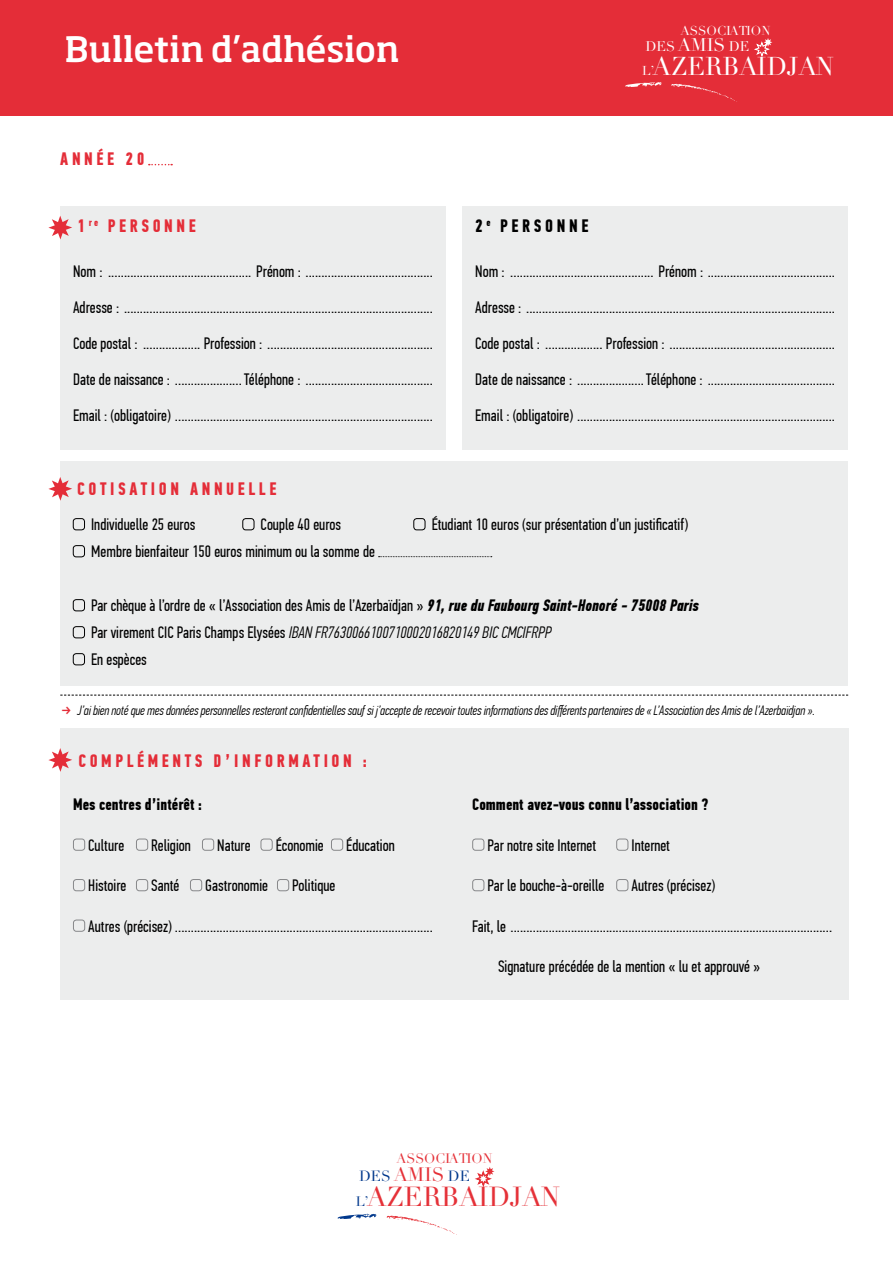
<style>
.page{position:relative;width:893px;height:1263px;background:#fff}
.page>*{position:absolute;margin:0;border:0;box-sizing:border-box;transform-origin:0 0}
.t1{font:500 34.5px "Soho Std";letter-spacing:-.005em;color:#fff}
.t2{font:26.85px "Didot";color:#e53138}
.t3{font:25.2px "Didot";color:#fff}
.t4{font:700 18px "PF Din Text Comp Pro";letter-spacing:.2em;color:#e42d38}
.t5{font:700 18px "PF Din Text Comp Pro";letter-spacing:.2em;color:#000}
.t6{font:16.5px/36px "PF Din Text Comp Pro";color:#000;text-align:justify}
.t7{font:700 16.5px "PF Din Text Comp Pro";color:#000}
.t8{font:14.55px "Didot";color:#00388c}
.t9{font:13.65px "Didot";color:#fff}
.t10{font:italic 300 13.5px "PF Din Text Comp Pro";letter-spacing:-.005em;color:#000}
.t11{font:13.5px "Didot";color:#e53138}
.t12{font:12.6px "Didot";color:#fff}
.s1{font-size:17.85px}
.s2{font-size:12.6px}
.s3{font-weight:700;font-style:italic}
.s4{font-weight:300;font-style:italic}
.s5{font-size:19.05px;color:#e53138}
.s6{font-size:13.5px;color:#00388c}
</style>
<div class="page">
<div style="left:60px;top:728px;width:789px;height:271px;background:#eceded"></div>
<div style="left:0;top:0;width:893px;height:116px;background:#e42d38"></div>
<svg style="left:475px;top:1167px;width:19px;height:21px"></svg>
<svg style="left:337px;top:1214px;width:120px;height:21px"></svg>
<svg style="left:754px;top:38px;width:18px;height:19px"></svg>
<svg style="left:625px;top:82px;width:37px;height:5px"></svg>
<svg style="left:671px;top:83px;width:66px;height:19px"></svg>
<div style="left:73px;top:839px;width:12px;height:12px;border:1px solid #87888a;border-radius:3px"></div>
<div style="left:136px;top:839px;width:12px;height:12px;border:1px solid #87888a;border-radius:3px"></div>
<div style="left:202px;top:839px;width:12px;height:12px;border:1px solid #87888a;border-radius:3px"></div>
<div style="left:261px;top:839px;width:12px;height:12px;border:1px solid #87888a;border-radius:3px"></div>
<div style="left:331px;top:839px;width:12px;height:12px;border:1px solid #87888a;border-radius:3px"></div>
<div style="left:73px;top:879px;width:12px;height:12px;border:1px solid #87888a;border-radius:3px"></div>
<div style="left:136px;top:879px;width:12px;height:12px;border:1px solid #87888a;border-radius:3px"></div>
<div style="left:190px;top:879px;width:12px;height:12px;border:1px solid #87888a;border-radius:3px"></div>
<div style="left:277px;top:879px;width:12px;height:12px;border:1px solid #87888a;border-radius:3px"></div>
<div style="left:73px;top:920px;width:12px;height:12px;border:1px solid #87888a;border-radius:3px"></div>
<div style="left:472px;top:839px;width:12px;height:12px;border:1px solid #87888a;border-radius:3px"></div>
<div style="left:616px;top:839px;width:12px;height:12px;border:1px solid #87888a;border-radius:3px"></div>
<div style="left:472px;top:879px;width:12px;height:12px;border:1px solid #87888a;border-radius:3px"></div>
<div style="left:616px;top:879px;width:12px;height:12px;border:1px solid #87888a;border-radius:3px"></div>
<div style="left:60px;top:206px;width:386px;height:243px;background:#eceded"></div>
<div style="left:462px;top:206px;width:386px;height:243px;background:#eceded"></div>
<div style="left:60px;top:461px;width:788px;height:224px;background:#eceded"></div>
<div style="left:73px;top:518px;width:12px;height:12px;border:1px solid #000;border-radius:3px"></div>
<div style="left:243px;top:518px;width:11px;height:12px;border:1px solid #000;border-radius:3px"></div>
<div style="left:414px;top:518px;width:11px;height:12px;border:1px solid #000;border-radius:3px"></div>
<div style="left:73px;top:545px;width:12px;height:12px;border:1px solid #000;border-radius:3px"></div>
<svg style="left:379px;top:556px;width:113px;height:1px"></svg>
<div style="left:73px;top:599px;width:12px;height:12px;border:1px solid #000;border-radius:3px"></div>
<div style="left:73px;top:626px;width:12px;height:12px;border:1px solid #000;border-radius:3px"></div>
<div style="left:73px;top:653px;width:12px;height:12px;border:1px solid #000;border-radius:3px"></div>
<svg style="left:149px;top:164px;width:23px;height:1px"></svg>
<svg style="left:48px;top:216px;width:24px;height:23px"></svg>
<svg style="left:48px;top:477px;width:24px;height:24px"></svg>
<svg style="left:48px;top:748px;width:24px;height:24px"></svg>
<svg style="left:60px;top:695px;width:788px;height:1px"></svg>
<h1 class="t1" style="left:65px;top:27px;width:336px">Bulletin d’adhésion</h1>
<p class="t4" style="left:60px;top:148px;width:86px">ANNÉE 20</p>
<p class="t4" style="left:77px;top:215px;width:120px">1 <sup>RE</sup> PERSONNE</p>
<p class="t6" style="left:73px;top:253px;width:361px">Nom : ............................................. Prénom : ........................................<br>Adresse : .................................................................................................<br>Code postal : .................. Profession : ....................................................<br>Date de naissance : .....................Téléphone : ........................................<br>Email : (obligatoire) .................................................................................</p>
<p class="t12" style="left:680px;top:23px;width:92px">ASSOCIATION</p>
<p class="t9" style="left:645px;top:38px;width:106px">DES <span class="s1">AMIS</span> DE</p>
<h3 class="t3" style="left:642px;top:51px;width:193px"><span class="s2">L’</span>AZERBAIDJAN</h3>
<p class="t5" style="left:475px;top:215px;width:115px">2 <sup>E</sup> PERSONNE</p>
<p class="t6" style="left:475px;top:253px;width:361px">Nom : ............................................. Prénom : ........................................<br>Adresse : .................................................................................................<br>Code postal : .................. Profession : ....................................................<br>Date de naissance : .....................Téléphone : ........................................<br>Email : (obligatoire) .................................................................................</p>
<p class="t4" style="left:77px;top:477px;width:201px">COTISATION ANNUELLE</p>
<p class="t6" style="left:91px;top:507px;width:106px">Individuelle 25 euros</p>
<p class="t6" style="left:261px;top:507px;width:82px">Couple 40 euros</p>
<p class="t6" style="left:432px;top:507px;width:258px">Étudiant 10 euros (sur présentation d’un justificatif)</p>
<p class="t6" style="left:91px;top:534px;width:285px">Membre bienfaiteur 150 euros minimum ou la somme de</p>
<p class="t6" style="left:91px;top:592px;width:609px;line-height:27px;text-align:left">Par chèque à l’ordre de « l’Association des Amis de l’Azerbaïdjan » <span class="s3">91, rue du Faubourg Saint-Honoré - 75008 Paris<br></span>Par virement CIC Paris Champs Elysées <span class="s4">IBAN FR7630066100710002016820149 BIC CMCIFRPP<br></span>En espèces</p>
<p class="t10" style="left:77px;top:702px;width:739px">J’ai bien noté que mes données personnelles resteront confidentielles sauf si j’accepte de recevoir toutes informations des différents partenaires de «L’Association des Amis de l’Azerbaïdjan ».</p>
<p class="t4" style="left:78px;top:750px;width:290px">COMPLÉMENTS D’INFORMATION :</p>
<p class="t7" style="left:73px;top:794px;width:130px">MES CENTRES D’INTÉRÊT :</p>
<p class="t6" style="left:88px;top:827px;width:37px">Culture</p>
<p class="t6" style="left:151px;top:827px;width:41px">Religion</p>
<p class="t6" style="left:217px;top:827px;width:35px">Nature</p>
<p class="t6" style="left:276px;top:827px;width:49px">économie</p>
<p class="t6" style="left:346px;top:827px;width:50px">éducation</p>
<p class="t6" style="left:88px;top:868px;width:40px">Histoire</p>
<p class="t6" style="left:151px;top:868px;width:30px">Santé</p>
<p class="t6" style="left:205px;top:868px;width:64px">Gastronomie</p>
<p class="t6" style="left:292px;top:868px;width:45px">Politique</p>
<p class="t6" style="left:88px;top:908px;width:346px">Autres (précisez) .................................................................................</p>
<p class="t7" style="left:472px;top:794px;width:238px">COMMENT AVEZ-VOUS CONNU L’ASSOCIATION ?</p>
<p class="t6" style="left:487px;top:827px;width:110px">Par notre site Internet</p>
<p class="t6" style="left:631px;top:827px;width:40px">Internet</p>
<p class="t6" style="left:487px;top:868px;width:118px">Par le bouche-à-oreille</p>
<p class="t6" style="left:631px;top:868px;width:85px">Autres (précisez)</p>
<p class="t6" style="left:472px;top:908px;width:361px">Fait, le .....................................................................................................</p>
<p class="t6" style="left:498px;top:949px;width:264px">Signature précédée de la mention « lu et approuvé »</p>
<p class="t11" style="left:396px;top:1150px;width:98px">ASSOCIATION</p>
<p class="t8" style="left:359px;top:1167px;width:112px">DES <span class="s5">AMIS</span> DE</p>
<h2 class="t2" style="left:356px;top:1181px;width:206px"><span class="s6">L’</span>AZERBAIDJAN</h2>
</div>
